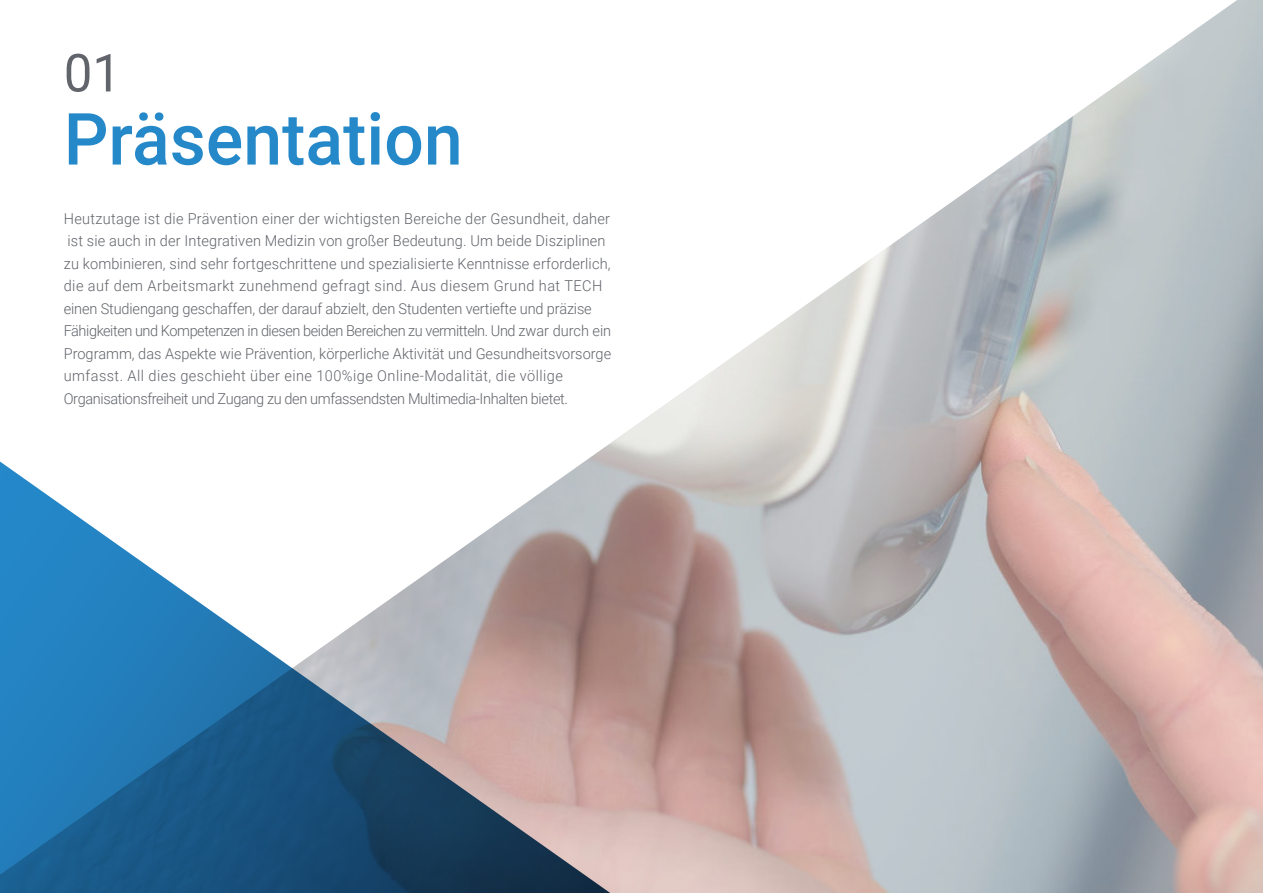
<style>
.page{position:relative;width:1263px;height:893px;background:#fff}
.page>*{position:absolute;margin:0;border:0;box-sizing:border-box;transform-origin:0 0}
.t1{font:500 72px "Roboto";color:#2488c9}
.t2{font:52.5px "Roboto";color:#61646a}
.t3{font:300 15px/22.5px "Roboto";letter-spacing:.01em;color:#61646a}
</style>
<div class="page">
<img style="left:607px;top:0;width:656px;height:893px">
<svg style="left:0;top:446px;width:640px;height:447px"></svg>
<h2 class="t2" style="left:64px;top:36px;width:59px">01</h2>
<h1 class="t1" style="left:64px;top:89px;width:400px">Präsentation</h1>
<p class="t3" style="left:64px;top:207px;width:549px">Heutzutage ist die Prävention einer der wichtigsten Bereiche der Gesundheit, daher ist sie auch in der Integrativen Medizin von großer Bedeutung. Um beide Disziplinen zu kombinieren, sind sehr fortgeschrittene und spezialisierte Kenntnisse erforderlich, die auf dem Arbeitsmarkt zunehmend gefragt sind. Aus diesem Grund hat TECH einen Studiengang geschaffen, der darauf abzielt, den Studenten vertiefte und präzise Fähigkeiten und Kompetenzen in diesen beiden Bereichen zu vermitteln. Und zwar durch ein Programm, das Aspekte wie Prävention, körperliche Aktivität und Gesundheitsvorsorge umfasst. All dies geschieht über eine 100%ige Online-Modalität, die völlige Organisationsfreiheit und Zugang zu den umfassendsten Multimedia-Inhalten bietet.</p>
</div>
